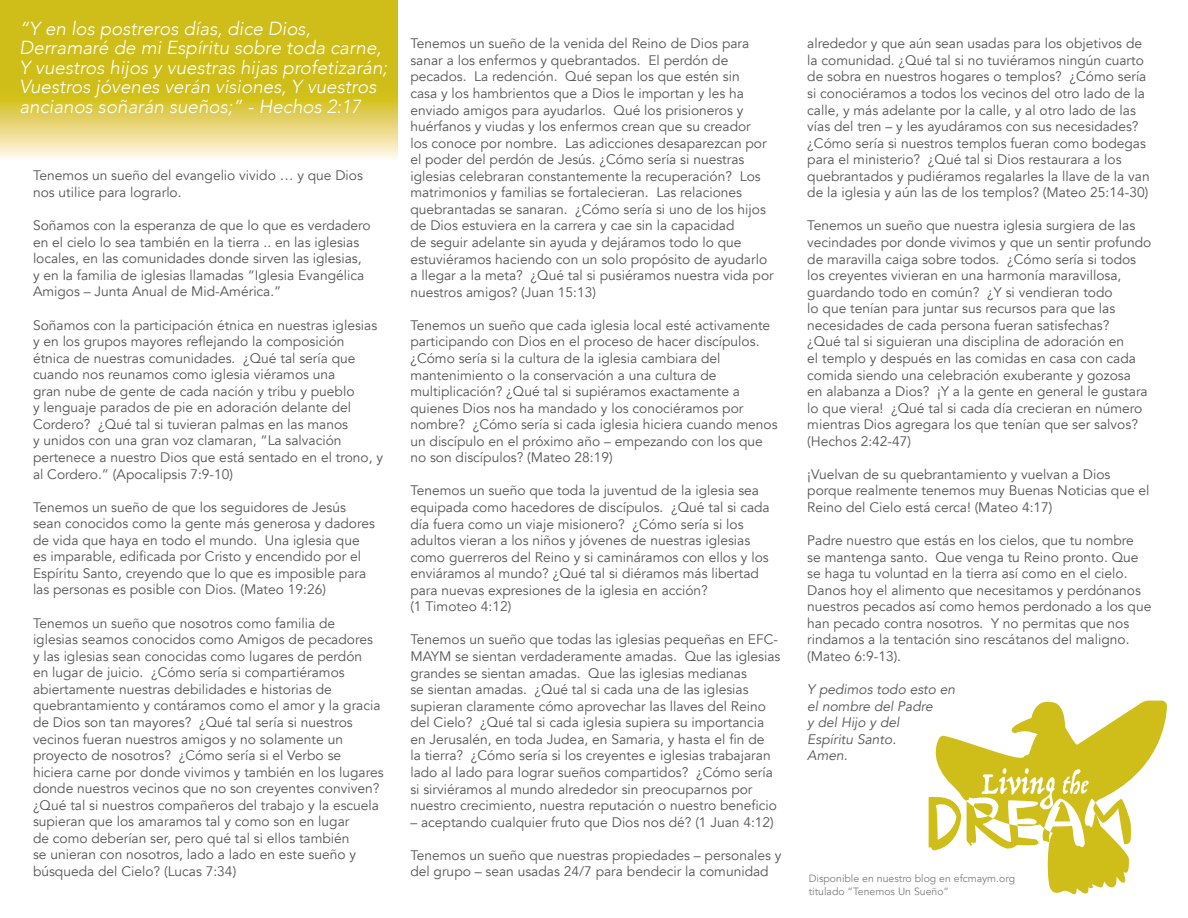
<style>
.page{position:relative;width:1188px;height:918px;background:#fff}
.page>*{position:absolute;margin:0;border:0;box-sizing:border-box;transform-origin:0 0}
.t1{font:italic 300 18.9px/19.5px "Avenir";color:#fff}
.t2{font:13.8px/16.5px "Avenir";color:#545554}
.t3{font:italic 13.8px "Avenir";color:#545554}
.t4{font:10.5px/12.6px "Avenir";color:#7d7f7f}
</style>
<div class="page">
<svg style="left:0;top:0;width:397px;height:159px;background:#d9c843"></svg>
<svg style="left:933px;top:700px;width:234px;height:195px"></svg>
<svg style="left:929px;top:795px;width:32px;height:55px"></svg>
<svg style="left:967px;top:768px;width:164px;height:86px"></svg>
<p class="t1" style="left:20px;top:18px;width:293px">“Y en los postreros días, dice Dios,</p>
<p class="t1" style="left:20px;top:38px;width:370px">Derramaré de mi Espíritu sobre toda carne, Y vuestros hijos y vuestras hijas profetizarán; Vuestros jóvenes verán visiones, Y vuestros ancianos soñarán sueños;” - Hechos 2:17</p>
<p class="t2" style="left:410px;top:36px;width:365px">Tenemos un sueño de la venida del Reino de Dios para sanar a los enfermos y quebrantados. El perdón de pecados. La redención. Qué sepan los que estén sin<br>casa y los hambrientos que a Dios le importan y les ha enviado amigos para ayudarlos. Qué los prisioneros y huérfanos y viudas y los enfermos crean que su creador<br>los conoce por nombre. Las adicciones desaparezcan por el poder del perdón de Jesús. ¿Cómo sería si nuestras iglesias celebraran constantemente la recuperación? Los matrimonios y familias se fortalecieran. Las relaciones quebrantadas se sanaran. ¿Cómo sería si uno de los hijos de Dios estuviera en la carrera y cae sin la capacidad<br>de seguir adelante sin ayuda y dejáramos todo lo que estuviéramos haciendo con un solo propósito de ayudarlo a llegar a la meta? ¿Qué tal si pusiéramos nuestra vida por nuestros amigos? (Juan 15:13)</p>
<p class="t2" style="left:410px;top:317px;width:369px">Tenemos un sueño que cada iglesia local esté activamente participando con Dios en el proceso de hacer discípulos. ¿Cómo sería si la cultura de la iglesia cambiara del mantenimiento o la conservación a una cultura de multiplicación? ¿Qué tal si supiéramos exactamente a quienes Dios nos ha mandado y los conociéramos por nombre? ¿Cómo sería si cada iglesia hiciera cuando menos un discípulo en el próximo año – empezando con los que no son discípulos? (Mateo 28:19)</p>
<p class="t2" style="left:410px;top:483px;width:361px">Tenemos un sueño que toda la juventud de la iglesia sea equipada como hacedores de discípulos. ¿Qué tal si cada día fuera como un viaje misionero? ¿Cómo sería si los adultos vieran a los niños y jóvenes de nuestras iglesias como guerreros del Reino y si camináramos con ellos y los enviáramos al mundo? ¿Qué tal si diéramos más libertad para nuevas expresiones de la iglesia en acción?</p>
<p class="t2" style="left:410px;top:599px;width:102px">(1 Timoteo 4:12)</p>
<p class="t2" style="left:410px;top:632px;width:372px">Tenemos un sueño que todas las iglesias pequeñas en EFC-MAYM se sientan verdaderamente amadas. Que las iglesias grandes se sientan amadas. Que las iglesias medianas<br>se sientan amadas. ¿Qué tal si cada una de las iglesias supieran claramente cómo aprovechar las llaves del Reino del Cielo? ¿Qué tal si cada iglesia supiera su importancia en Jerusalén, en toda Judea, en Samaria, y hasta el fin de<br>la tierra? ¿Cómo sería si los creyentes e iglesias trabajaran lado al lado para lograr sueños compartidos? ¿Cómo sería si sirviéramos al mundo alrededor sin preocuparnos por nuestro crecimiento, nuestra reputación o nuestro beneficio</p>
<p class="t2" style="left:410px;top:814px;width:365px">– aceptando cualquier fruto que Dios nos dé? (1 Juan 4:12)</p>
<p class="t2" style="left:410px;top:847px;width:373px">Tenemos un sueño que nuestras propiedades – personales y del grupo – sean usadas 24/7 para bendecir la comunidad</p>
<p class="t2" style="left:33px;top:168px;width:332px">Tenemos un sueño del evangelio vivido … y que Dios nos utilice para lograrlo.</p>
<p class="t2" style="left:33px;top:217px;width:339px">Soñamos con la esperanza de que lo que es verdadero en el cielo lo sea también en la tierra .. en las iglesias locales, en las comunidades donde sirven las iglesias, y en la familia de iglesias llamadas “Iglesia Evangélica Amigos – Junta Anual de Mid-América.”</p>
<p class="t2" style="left:33px;top:317px;width:352px">Soñamos con la participación étnica en nuestras iglesias y en los grupos mayores reflejando la composición étnica de nuestras comunidades. ¿Qué tal sería que cuando nos reunamos como iglesia viéramos una<br>gran nube de gente de cada nación y tribu y pueblo<br>y lenguaje parados de pie en adoración delante del Cordero? ¿Qué tal si tuvieran palmas en las manos<br>y unidos con una gran voz clamaran, “La salvación pertenece a nuestro Dios que está sentado en el trono, y al Cordero.” (Apocalipsis 7:9-10)</p>
<p class="t2" style="left:33px;top:499px;width:344px">Tenemos un sueño de que los seguidores de Jesús sean conocidos como la gente más generosa y dadores de vida que haya en todo el mundo. Una iglesia que es imparable, edificada por Cristo y encendido por el Espíritu Santo, creyendo que lo que es imposible para las personas es posible con Dios. (Mateo 19:26)</p>
<p class="t2" style="left:33px;top:615px;width:352px">Tenemos un sueño que nosotros como familia de<br>iglesias seamos conocidos como Amigos de pecadores<br>y las iglesias sean conocidas como lugares de perdón<br>en lugar de juicio. ¿Cómo sería si compartiéramos abiertamente nuestras debilidades e historias de quebrantamiento y contáramos como el amor y la gracia de Dios son tan mayores? ¿Qué tal sería si nuestros vecinos fueran nuestros amigos y no solamente un proyecto de nosotros? ¿Cómo sería si el Verbo se hiciera carne por donde vivimos y también en los lugares donde nuestros vecinos que no son creyentes conviven? ¿Qué tal si nuestros compañeros del trabajo y la escuela supieran que los amaramos tal y como son en lugar<br>de como deberían ser, pero qué tal si ellos también<br>se unieran con nosotros, lado a lado en este sueño y búsqueda del Cielo? (Lucas 7:34)</p>
<p class="t2" style="left:807px;top:36px;width:344px">alrededor y que aún sean usadas para los objetivos de la comunidad. ¿Qué tal si no tuviéramos ningún cuarto de sobra en nuestros hogares o templos? ¿Cómo sería si conociéramos a todos los vecinos del otro lado de la calle, y más adelante por la calle, y al otro lado de las vías del tren – y les ayudáramos con sus necesidades? ¿Cómo sería si nuestros templos fueran como bodegas para el ministerio? ¿Qué tal si Dios restaurara a los quebrantados y pudiéramos regalarles la llave de la van de la iglesia y aún las de los templos? (Mateo 25:14-30)</p>
<p class="t2" style="left:807px;top:218px;width:346px">Tenemos un sueño que nuestra iglesia surgiera de las vecindades por donde vivimos y que un sentir profundo de maravilla caiga sobre todos. ¿Cómo sería si todos los creyentes vivieran en una harmonía maravillosa, guardando todo en común? ¿Y si vendieran todo<br>lo que tenían para juntar sus recursos para que las necesidades de cada persona fueran satisfechas?<br>¿Qué tal si siguieran una disciplina de adoración en<br>el templo y después en las comidas en casa con cada comida siendo una celebración exuberante y gozosa<br>en alabanza a Dios? ¡Y a la gente en general le gustara lo que viera! ¿Qué tal si cada día crecieran en número mientras Dios agregara los que tenían que ser salvos? (Hechos 2:42-47)</p>
<p class="t2" style="left:807px;top:466px;width:344px">¡Vuelvan de su quebrantamiento y vuelvan a Dios porque realmente tenemos muy Buenas Noticias que el<br>Reino del Cielo está cerca! (Mateo 4:17)</p>
<p class="t2" style="left:807px;top:532px;width:346px">Padre nuestro que estás en los cielos, que tu nombre<br>se mantenga santo. Que venga tu Reino pronto. Que se haga tu voluntad en la tierra así como en el cielo.<br>Danos hoy el alimento que necesitamos y perdónanos nuestros pecados así como hemos perdonado a los que han pecado contra nosotros. Y no permitas que nos rindamos a la tentación sino rescátanos del maligno. (Mateo 6:9-13).</p>
<p class="t3" style="left:807px;top:681px;width:149px">Y pedimos todo esto en</p>
<p class="t3" style="left:807px;top:698px;width:127px">el nombre del Padre</p>
<p class="t3" style="left:807px;top:714px;width:94px">y del Hijo y del</p>
<p class="t3" style="left:807px;top:731px;width:90px">Espíritu Santo.</p>
<p class="t3" style="left:807px;top:747px;width:42px">Amen.</p>
<p class="t4" style="left:809px;top:872px;width:208px">Disponible en nuestro blog en efcmaym.org titulado “Tenemos Un Sueño”</p>
</div>
